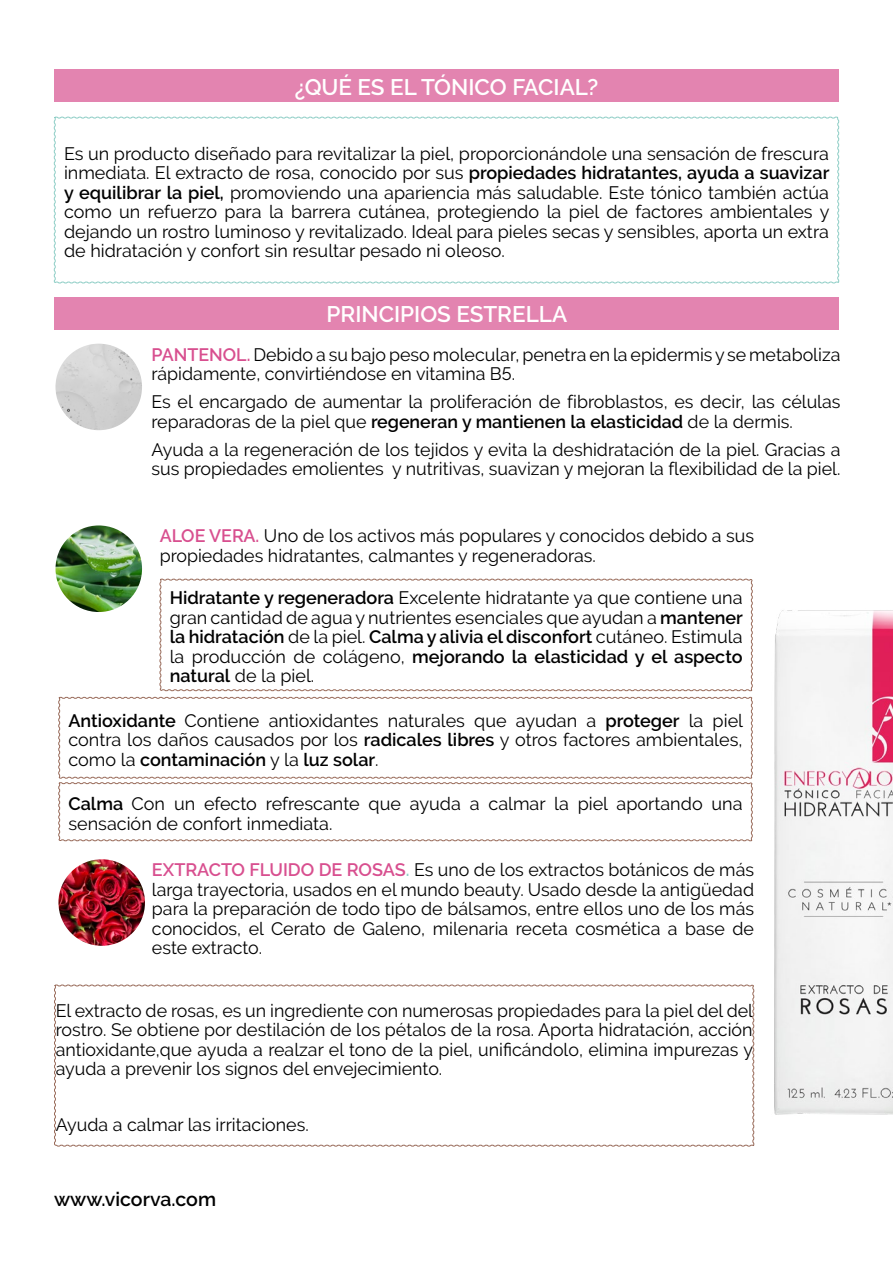
<style>
.page{position:relative;width:893px;height:1263px;background:#fff}
.page>*{position:absolute;margin:0;border:0;box-sizing:border-box;transform-origin:0 0}
.t1{font:600 22.5px "Raleway";color:#fff}
.t2{font:600 19.5px "Raleway";color:#000}
.t3{font:18px/19.5px "Raleway";color:#000;text-align:justify}
.s1{font-weight:600}
.s2{font-weight:600;color:#d84f8f}
.s3{font-weight:600;color:#8dcdc5}
</style>
<div class="page">
<div style="left:54px;top:69px;width:785px;height:32px;background:#e384b0"></div>
<div style="left:54px;top:297px;width:785px;height:33px;background:#e384b0"></div>
<svg style="left:53px;top:116px;width:786px;height:168px"></svg>
<img style="left:56px;top:525px;width:86px;height:87px;border-radius:43px">
<svg style="left:159px;top:578px;width:594px;height:113px"></svg>
<svg style="left:58px;top:696px;width:658px;height:83px"></svg>
<svg style="left:58px;top:782px;width:658px;height:59px"></svg>
<svg style="left:54px;top:984px;width:662px;height:163px"></svg>
<img style="left:716px;top:583px;width:177px;height:564px">
<img style="left:56px;top:344px;width:86px;height:86px;border-radius:43px">
<img style="left:58px;top:859px;width:87px;height:87px;border-radius:43px">
<p class="t1" style="left:295px;top:75px;width:305px">¿QUÉ ES EL TÓNICO FACIAL?</p>
<p class="t3" style="left:64px;top:144px;width:767px">Es un producto diseñado para revitalizar la piel, proporcionándole una sensación de frescura inmediata. El extracto de rosa, conocido por sus <span class="s1">propiedades hidratantes, ayuda a suavizar y equilibrar la piel,</span> promoviendo una apariencia más saludable. Este tónico también actúa como un refuerzo para la barrera cutánea, protegiendo la piel de factores ambientales y dejando un rostro luminoso y revitalizado. Ideal para pieles secas y sensibles, aporta un extra de hidratación y confort sin resultar pesado ni oleoso.</p>
<p class="t1" style="left:326px;top:301px;width:242px">PRINCIPIOS ESTRELLA</p>
<p class="t3" style="left:151px;top:344px;width:690px"><span class="s2">PANTENOL.</span> Debido a su bajo peso molecular, penetra en la epidermis y se metaboliza rápidamente, convirtiéndose en vitamina B5.</p>
<p class="t3" style="left:151px;top:392px;width:690px">Es el encargado de aumentar la proliferación de fibroblastos, es decir, las células reparadoras de la piel que <span class="s1">regeneran y mantienen la elasticidad</span> de la dermis.</p>
<p class="t3" style="left:151px;top:439px;width:690px">Ayuda a la regeneración de los tejidos y evita la deshidratación de la piel. Gracias a sus propiedades emolientes y nutritivas, suavizan y mejoran la flexibilidad de la piel.</p>
<p class="t3" style="left:160px;top:526px;width:596px"><span class="s2">ALOE VERA.</span> Uno de los activos más populares y conocidos debido a sus propiedades hidratantes, calmantes y regeneradoras.</p>
<p class="t3" style="left:170px;top:588px;width:575px"><span class="s1">Hidratante y regeneradora</span> Excelente hidratante ya que contiene una gran cantidad de agua y nutrientes esenciales que ayudan a <span class="s1">mantener la hidratación</span> de la piel. <span class="s1">Calma y alivia el disconfort</span> cutáneo. Estimula la producción de colágeno, <span class="s1">mejorando la elasticidad y el aspecto natural</span> de la piel.</p>
<p class="t3" style="left:68px;top:710px;width:676px"><span class="s1">Antioxidante</span> Contiene antioxidantes naturales que ayudan a <span class="s1">proteger</span> la piel contra los daños causados por los <span class="s1">radicales libres</span> y otros factores ambientales, como la <span class="s1">contaminación</span> y la <span class="s1">luz solar</span>.</p>
<p class="t3" style="left:68px;top:794px;width:676px"><span class="s1">Calma</span> Con un efecto refrescante que ayuda a calmar la piel aportando una sensación de confort inmediata.</p>
<p class="t3" style="left:152px;top:860px;width:604px"><span class="s2">EXTRACTO FLUIDO DE ROSAS</span><span class="s3">.</span> Es uno de los extractos botánicos de más larga trayectoria, usados en el mundo beauty. Usado desde la antigüedad para la preparación de todo tipo de bálsamos, entre ellos uno de los más conocidos, el Cerato de Galeno, milenaria receta cosmética a base de este extracto.</p>
<p class="t3" style="left:56px;top:1001px;width:699px">El extracto de rosas, es un ingrediente con numerosas propiedades para la piel del del rostro. Se obtiene por destilación de los pétalos de la rosa. Aporta hidratación, acción antioxidante,que ayuda a realzar el tono de la piel, unificándolo, elimina impurezas y ayuda a prevenir los signos del envejecimiento.</p>
<p class="t3" style="left:56px;top:1115px;width:254px">Ayuda a calmar las irritaciones.</p>
<p class="t2" style="left:54px;top:1187px;width:164px">www.vicorva.com</p>
</div>
